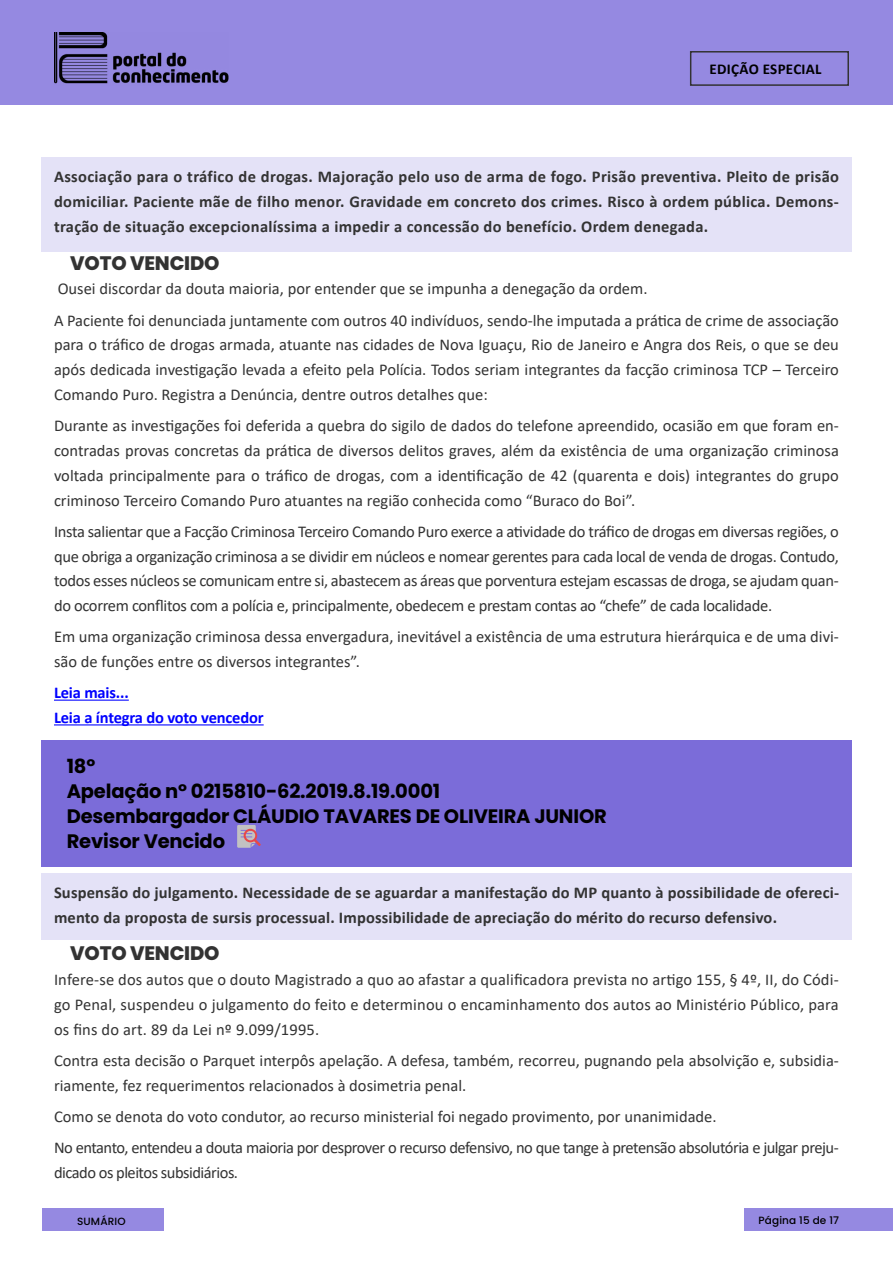
<style>
.page{position:relative;width:893px;height:1263px;background:#fff}
.page>*{position:absolute;margin:0;border:0;box-sizing:border-box;transform-origin:0 0}
.t1{font:700 19.5px/24.8px "Poppins";letter-spacing:-.01em;color:#000}
.t2{font:800 19.5px "Poppins";letter-spacing:-.01em;color:#333}
.t3{font:16.5px/24.8px "Calibri";color:#333;text-align:justify}
.t4{font:700 16.5px/24.8px "Calibri";letter-spacing:.01em;color:#333;text-align:justify}
.t5{font:16.5px/31.2px "Calibri";letter-spacing:-.03em;color:#333}
.t6{font:700 16.5px/24.8px "Calibri";letter-spacing:-.01em;color:#00f}
.t7{font:700 15px "Calibri";letter-spacing:.02em;color:#000}
.t8{font:500 10.5px "Poppins";letter-spacing:.01em;color:#000}
</style>
<div class="page">
<div style="left:0;top:0;width:893px;height:105px;background:#9589e1"></div>
<img style="left:55px;top:33px;width:173px;height:51px">
<div style="left:690px;top:51px;width:159px;height:35px;border:2px solid #333"></div>
<div style="left:744px;top:1209px;width:149px;height:22px;background:#9589e1"></div>
<div style="left:43px;top:1209px;width:121px;height:22px;background:#9589e1"></div>
<div style="left:41px;top:157px;width:811px;height:95px;background:#e4e2f7"></div>
<hr style="left:54px;top:700px;width:75px;height:1px;background:#00f">
<hr style="left:54px;top:724px;width:210px;height:1px;background:#00f">
<div style="left:41px;top:873px;width:811px;height:67px;background:#e4e2f7"></div>
<div style="left:41px;top:740px;width:811px;height:127px;background:#7b6cd9"></div>
<p class="t7" style="left:710px;top:58px;width:114px">EDIÇÃO ESPECIAL</p>
<p class="t4" style="left:54px;top:164px;width:787px">Associação para o tráfico de drogas. Majoração pelo uso de arma de fogo. Prisão preventiva. Pleito de prisão domiciliar. Paciente mãe de filho menor. Gravidade em concreto dos crimes. Risco à ordem pública. Demons&shy;tração de situação excepcionalíssima a impedir a concessão do benefício. Ordem denegada.</p>
<p class="t2" style="left:70px;top:251px;width:151px">VOTO VENCIDO</p>
<p class="t3" style="left:54px;top:273px;width:786px;line-height:31.2px">Ousei discordar da douta maioria, por entender que se impunha a denegação da ordem.<br>A Paciente foi denunciada juntamente com outros 40 indivíduos, sendo-lhe imputada a prática de crime de associação</p>
<p class="t3" style="left:54px;top:332px;width:786px">para o tráfico de drogas armada, atuante nas cidades de Nova Iguaçu, Rio de Janeiro e Angra dos Reis, o que se deu após dedicada investigação levada a efeito pela Polícia. Todos seriam integrantes da facção criminosa TCP – Terceiro Comando Puro. Registra a Denúncia, dentre outros detalhes que:</p>
<p class="t3" style="left:54px;top:413px;width:786px">Durante as investigações foi deferida a quebra do sigilo de dados do telefone apreendido, ocasião em que foram en&shy;contradas provas concretas da prática de diversos delitos graves, além da existência de uma organização criminosa voltada principalmente para o tráfico de drogas, com a identificação de 42 (quarenta e dois) integrantes do grupo criminoso Terceiro Comando Puro atuantes na região conhecida como “Buraco do Boi”.</p>
<p class="t3" style="left:54px;top:518px;width:786px">Insta salientar que a Facção Criminosa Terceiro Comando Puro exerce a atividade do tráfico de drogas em diversas regiões, o que obriga a organização criminosa a se dividir em núcleos e nomear gerentes para cada local de venda de drogas. Contudo, todos esses núcleos se comunicam entre si, abastecem as áreas que porventura estejam escassas de droga, se ajudam quan&shy;do ocorrem conflitos com a polícia e, principalmente, obedecem e prestam contas ao “chefe” de cada localidade.</p>
<p class="t3" style="left:54px;top:624px;width:786px">Em uma organização criminosa dessa envergadura, inevitável a existência de uma estrutura hierárquica e de uma divi&shy;são de funções entre os diversos integrantes”.</p>
<p class="t6" style="left:54px;top:680px;width:211px">Leia mais...<br>Leia a íntegra do voto vencedor</p>
<p class="t1" style="left:67px;top:754px;width:542px">18º<br>Apelação nº 0215810-62.2019.8.19.0001<br>Desembargador CLÁUDIO TAVARES DE OLIVEIRA JUNIOR<br>Revisor Vencido</p>
<p class="t4" style="left:54px;top:880px;width:787px">Suspensão do julgamento. Necessidade de se aguardar a manifestação do MP quanto à possibilidade de ofereci&shy;mento da proposta de sursis processual. Impossibilidade de apreciação do mérito do recurso defensivo.</p>
<p class="t2" style="left:70px;top:942px;width:151px">VOTO VENCIDO</p>
<p class="t3" style="left:54px;top:967px;width:786px">Infere-se dos autos que o douto Magistrado a quo ao afastar a qualificadora prevista no artigo 155, § 4º, II, do Códi&shy;go Penal, suspendeu o julgamento do feito e determinou o encaminhamento dos autos ao Ministério Público, para os fins do art. 89 da Lei nº 9.099/1995.</p>
<p class="t3" style="left:54px;top:1048px;width:786px">Contra esta decisão o Parquet interpôs apelação. A defesa, também, recorreu, pugnando pela absolvição e, subsidia&shy;riamente, fez requerimentos relacionados à dosimetria penal.</p>
<p class="t5" style="left:54px;top:1100px;width:786px">Como se denota do voto condutor, ao recurso ministerial foi negado provimento, por unanimidade.<br>No entanto, entendeu a douta maioria por desprover o recurso defensivo, no que tange à pretensão absolutória e julgar preju-</p>
<p class="t5" style="left:54px;top:1156px;width:186px">dicado os pleitos subsidiários.</p>
<p class="t8" style="left:77px;top:1216px;width:50px">SUMÁRIO</p>
<p class="t8" style="left:759px;top:1214px;width:82px">Página 15 de 17</p>
</div>
